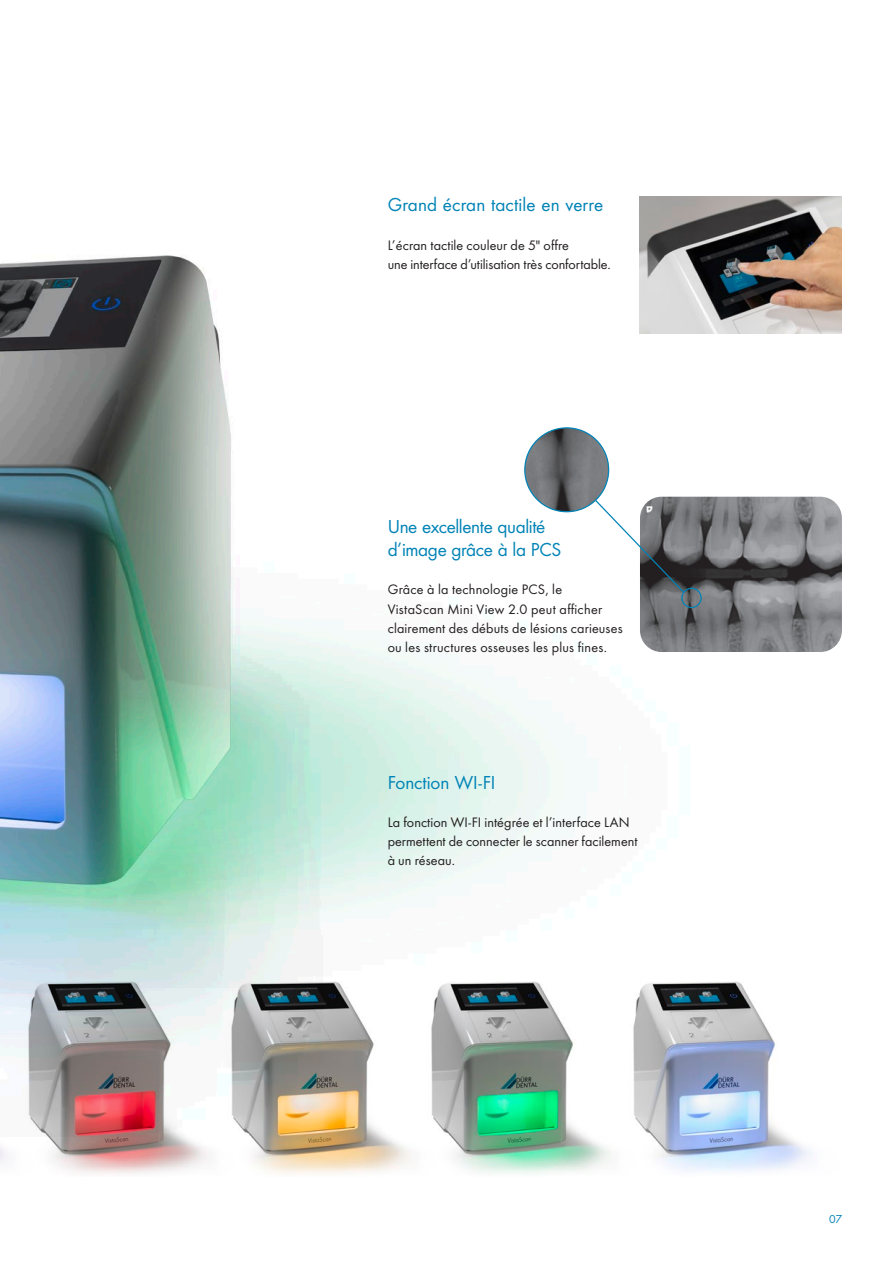
<style>
.page{position:relative;width:893px;height:1263px;background:#fff}
.page>*{position:absolute;margin:0;border:0;box-sizing:border-box;transform-origin:0 0}
.t1{font:19.5px/23.4px "Futura Boo";letter-spacing:-.015em;color:#0083b6}
.t2{font:19.5px "Futura Boo";letter-spacing:.01em;color:#0083b6}
.t3{font:14.25px/19.2px "Futura Boo";letter-spacing:.01em;color:#231f20}
.t4{font:12px "Futura Boo";color:#0083b6}
</style>
<div class="page">
<img style="left:378px;top:427px;width:405px;height:491px">
<img style="left:640px;top:497px;width:202px;height:155px">
<img style="left:525px;top:428px;width:84px;height:84px;border-radius:42px">
<svg style="left:594px;top:499px;width:91px;height:95px"></svg>
<div style="left:681px;top:588px;width:21px;height:20px;border:1px solid #0083b6;border-radius:50%"></div>
<img style="left:640px;top:197px;width:202px;height:136px">
<img style="left:0;top:255px;width:378px;height:689px">
<img style="left:0;top:256px;width:231px;height:628px">
<svg style="left:43px;top:944px;width:174px;height:15px;background:#c9e0e5"></svg>
<img style="left:43px;top:959px;width:174px;height:215px">
<img style="left:446px;top:981px;width:165px;height:193px">
<div style="left:217px;top:944px;width:229px;height:235px;background:linear-gradient(to right,#e6eeed,#fff)"></div>
<img style="left:217px;top:959px;width:229px;height:218px">
<div style="left:0;top:944px;width:43px;height:235px;background:linear-gradient(to right,#c5dfea,#c4dfea)"></div>
<img style="left:0;top:959px;width:43px;height:218px">
<img style="left:633px;top:981px;width:180px;height:191px">
<h1 class="t2" style="left:388px;top:191px;width:217px">Grand écran tactile en verre</h1>
<p class="t3" style="left:388px;top:235px;width:225px">L’écran tactile couleur de 5" offre<br>une interface d’utilisation très confortable.</p>
<h1 class="t1" style="left:388px;top:513px;width:175px">Une excellente qualité d’image grâce à la PCS</h1>
<p class="t3" style="left:388px;top:579px;width:237px">Grâce à la technologie PCS, le<br>VistaScan Mini View 2.0 peut afficher clairement des débuts de lésions carieuses ou les structures osseuses les plus fines.</p>
<h1 class="t1" style="left:388px;top:769px;width:109px">Fonction WI-FI</h1>
<p class="t3" style="left:388px;top:812px;width:251px">La fonction WI-FI intégrée et l’interface LAN permettent de connecter le scanner facilement à un réseau.</p>
<p class="t4" style="left:829px;top:1210px;width:14px">07</p>
</div>
